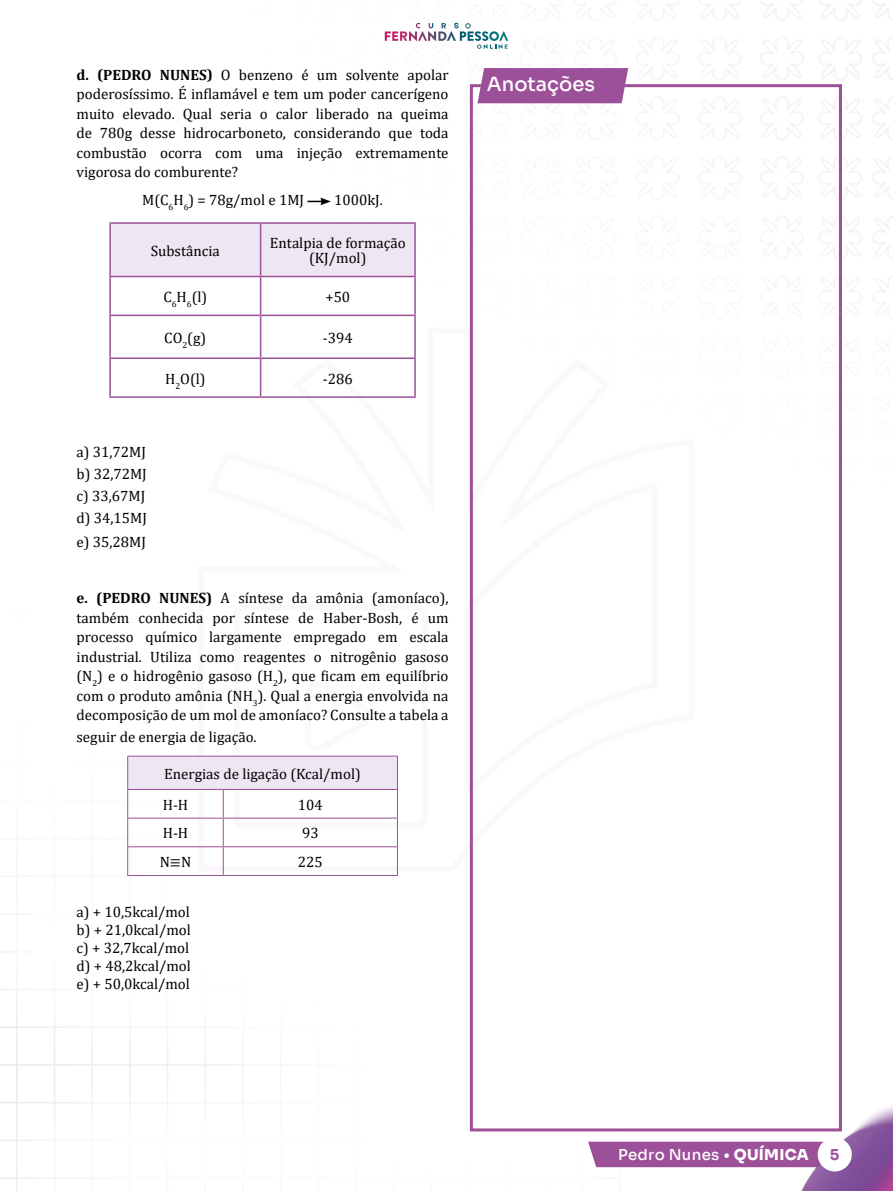
<style>
.page{position:relative;width:893px;height:1191px;background:#fff}
.page>*{position:absolute;margin:0;border:0;box-sizing:border-box;transform-origin:0 0}
.t1{font:500 19.5px "Sora";color:#fff}
.t2{font:15px/19.5px "Cambria";color:#000;text-align:justify}
.t3{font:500 15px "Sora";letter-spacing:.02em;color:#fff}
.t4{font:15px "Sora";color:#9d509a}
.s1{font-weight:700}
.s2{font-family:"Cambria";font-weight:700}
.s3{font-weight:400}
</style>
<div class="page">
<img style="left:0;top:0;width:893px;height:1191px">
<svg style="left:195px;top:325px;width:505px;height:548px"></svg>
<svg style="left:409px;top:23px;width:99px;height:26px"></svg>
<div style="left:588px;top:1141px;width:174px;height:26px;background:#9d509a"></div>
<img style="left:762px;top:1081px;width:131px;height:110px">
<div style="left:821px;top:1140px;width:28px;height:28px;background:#fff;border-radius:50%"></div>
<div style="left:818px;top:1137px;width:34px;height:34px;border:6px solid #fff;border-radius:50%"></div>
<svg style="left:307px;top:198px;width:24px;height:7px"></svg>
<div style="left:111px;top:224px;width:303px;height:52px;background:#eee6f3"></div>
<hr style="left:109px;top:222px;width:152px;height:2px;background:#9b509a">
<hr style="left:109px;top:224px;width:2px;height:52px;background:#9b509a">
<hr style="left:261px;top:222px;width:155px;height:2px;background:#9b509a">
<hr style="left:260px;top:224px;width:1px;height:52px;background:#9b509a">
<hr style="left:414px;top:224px;width:2px;height:52px;background:#9b509a">
<hr style="left:109px;top:276px;width:152px;height:1px;background:#9b509a">
<hr style="left:109px;top:277px;width:2px;height:38px;background:#9b509a">
<hr style="left:261px;top:276px;width:155px;height:1px;background:#9b509a">
<hr style="left:260px;top:277px;width:1px;height:38px;background:#9b509a">
<hr style="left:414px;top:277px;width:2px;height:38px;background:#9b509a">
<hr style="left:109px;top:315px;width:152px;height:1px;background:#9b509a">
<hr style="left:109px;top:316px;width:2px;height:41px;background:#9b509a">
<hr style="left:261px;top:315px;width:155px;height:1px;background:#9b509a">
<hr style="left:260px;top:316px;width:1px;height:41px;background:#9b509a">
<hr style="left:414px;top:316px;width:2px;height:41px;background:#9b509a">
<hr style="left:109px;top:357px;width:152px;height:2px;background:#9b509a">
<hr style="left:109px;top:359px;width:2px;height:37px;background:#9b509a">
<hr style="left:261px;top:357px;width:155px;height:2px;background:#9b509a">
<hr style="left:260px;top:359px;width:1px;height:37px;background:#9b509a">
<hr style="left:414px;top:359px;width:2px;height:37px;background:#9b509a">
<hr style="left:109px;top:396px;width:152px;height:2px;background:#9b509a">
<hr style="left:261px;top:396px;width:155px;height:2px;background:#9b509a">
<div style="left:128px;top:756px;width:269px;height:33px;background:#eee6f3"></div>
<hr style="left:127px;top:755px;width:96px;height:1px;background:#9b509a">
<hr style="left:127px;top:756px;width:1px;height:33px;background:#9b509a">
<hr style="left:223px;top:755px;width:175px;height:1px;background:#9b509a">
<hr style="left:397px;top:756px;width:1px;height:33px;background:#9b509a">
<hr style="left:127px;top:789px;width:96px;height:1px;background:#9b509a">
<hr style="left:223px;top:789px;width:175px;height:1px;background:#9b509a">
<hr style="left:127px;top:817px;width:96px;height:1px;background:#9b509a">
<hr style="left:223px;top:817px;width:175px;height:1px;background:#9b509a">
<hr style="left:127px;top:846px;width:96px;height:1px;background:#9b509a">
<svg style="left:127px;top:790px;width:1px;height:85px"></svg>
<hr style="left:223px;top:846px;width:175px;height:1px;background:#9b509a">
<svg style="left:223px;top:790px;width:1px;height:85px"></svg>
<svg style="left:397px;top:790px;width:1px;height:85px"></svg>
<hr style="left:127px;top:875px;width:96px;height:1px;background:#9b509a">
<hr style="left:223px;top:875px;width:175px;height:1px;background:#9b509a">
<div style="left:470px;top:84px;width:372px;height:1047px;border:3px solid #9d509a"></div>
<div style="left:477px;top:68px;width:151px;height:35px;background:#9d509a"></div>
<p class="t2" style="left:77px;top:65px;width:374px"><span class="s1">d. (PEDRO NUNES)</span> O benzeno é um solvente apolar poderosíssimo. É inflamável e tem um poder cancerígeno muito elevado. Qual seria o calor liberado na queima de 780g desse hidrocarboneto, considerando que toda combustão ocorra com uma injeção extremamente vigorosa do comburente?</p>
<p class="t2" style="left:142px;top:190px;width:163px">M(C<sub>6</sub>H<sub>6</sub>) = 78g/mol e 1MJ</p>
<p class="t2" style="left:334px;top:190px;width:50px">1000kJ.</p>
<p class="t2" style="left:151px;top:241px;width:71px">Substância</p>
<p class="t2" style="left:270px;top:236px;width:137px;line-height:14.5px;text-align:center">Entalpia de formação (KJ/mol)</p>
<p class="t2" style="left:163px;top:287px;width:45px">C<sub>6</sub>H<sub>6</sub>(l)</p>
<p class="t2" style="left:325px;top:287px;width:26px">+50</p>
<p class="t2" style="left:164px;top:328px;width:44px">CO<sub>2</sub>(g)</p>
<p class="t2" style="left:323px;top:328px;width:31px">-394</p>
<p class="t2" style="left:165px;top:368px;width:42px">H<sub>2</sub>O(l)</p>
<p class="t2" style="left:323px;top:368px;width:31px">-286</p>
<p class="t2" style="left:77px;top:440px;width:72px;line-height:22.2px">a) 31,72MJ b) 32,72MJ c) 33,67MJ d) 34,15MJ</p>
<p class="t2" style="left:77px;top:532px;width:71px">e) 35,28MJ</p>
<p class="t2" style="left:77px;top:588px;width:374px"><span class="s1">e. (PEDRO NUNES)</span> A síntese da amônia (amoníaco), também conhecida por síntese de Haber-Bosh, é um processo químico largamente empregado em escala industrial. Utiliza como reagentes o nitrogênio gasoso (N<sub>2</sub>) e o hidrogênio gasoso (H<sub>2</sub>), que ficam em equilíbrio com o produto amônia (NH<sub>3</sub>). Qual a energia envolvida na decomposição de um mol de amoníaco? Consulte a tabela a</p>
<p class="t2" style="left:77px;top:727px;width:182px">seguir de energia de ligação.</p>
<p class="t2" style="left:163px;top:758px;width:200px;line-height:30.9px">Energias de ligação (Kcal/mol)<br>H-H</p>
<p class="t2" style="left:298px;top:794px;width:26px">104</p>
<p class="t2" style="left:163px;top:823px;width:27px">H-H</p>
<p class="t2" style="left:302px;top:823px;width:18px">93</p>
<p class="t2" style="left:160px;top:852px;width:33px">N≡N</p>
<p class="t2" style="left:298px;top:852px;width:26px">225</p>
<p class="t2" style="left:77px;top:903px;width:116px;line-height:18px">a) + 10,5kcal/mol b) + 21,0kcal/mol c) + 32,7kcal/mol d) + 48,2kcal/mol e) + 50,0kcal/mol</p>
<h1 class="t1" style="left:487px;top:68px;width:110px">Anotações</h1>
<p class="t3" style="left:618px;top:1142px;width:192px">Pedro Nunes <span class="s2">•</span> <span class="s3">QUÍMICA</span></p>
<p class="t4" style="left:830px;top:1142px;width:11px">5</p>
</div>
